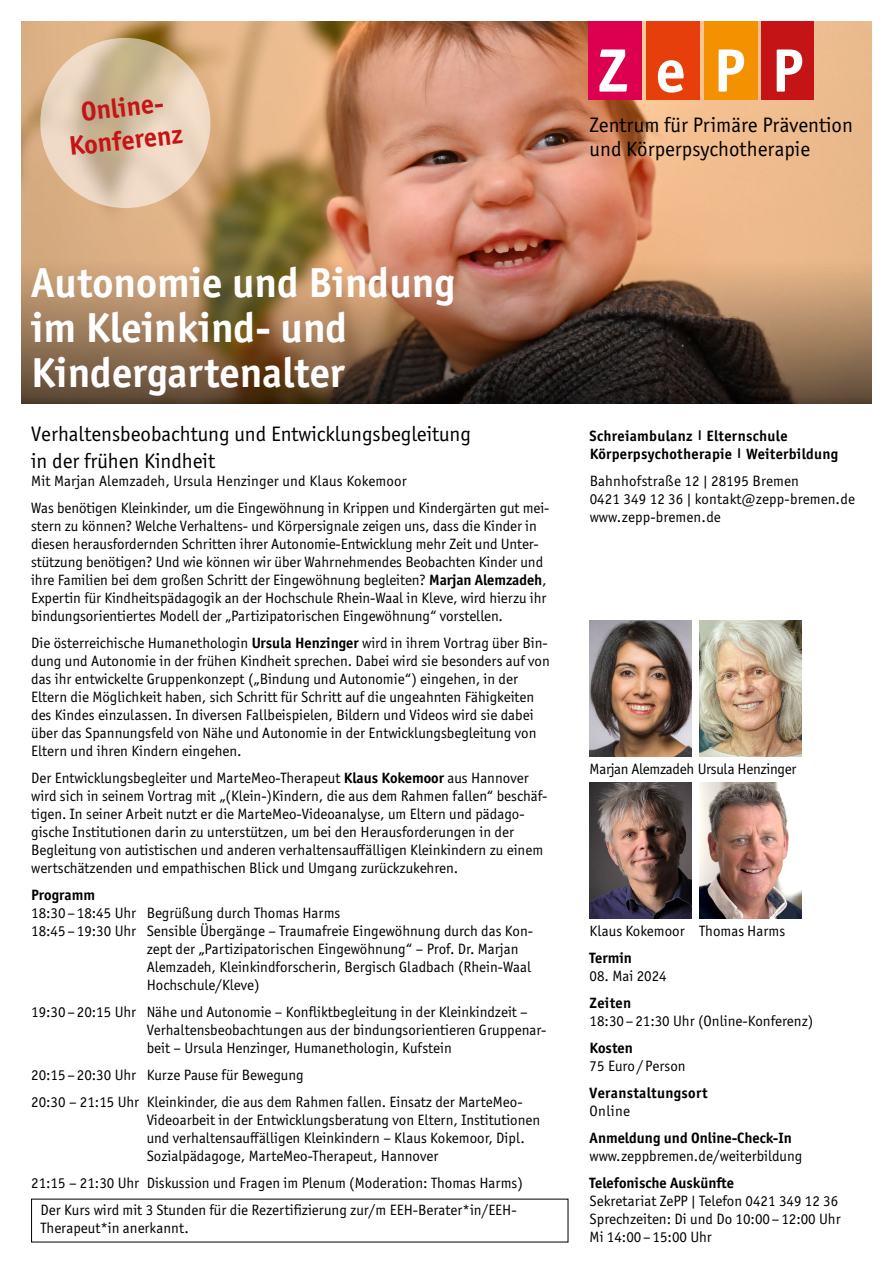
<style>
.page{position:relative;width:893px;height:1263px;background:#fff}
.page>*{position:absolute;margin:0;border:0;box-sizing:border-box;transform-origin:0 0}
.t1{font:700 42px/45px "Officina Sans ITC Pro";color:#fff}
.t2{font:700 27px/33px "Officina Sans ITC Pro";color:#c51415;text-align:center}
.t3{font:21px/24px "Officina Sans ITC Pro";color:#000}
.t4{font:15px/18px "Officina Sans ITC Pro";color:#000}
.t5{font:700 15px/18px "Officina Sans ITC Pro";letter-spacing:.02em;color:#000}
.t6{font:700 15px "Officina Sans ITC Pro";color:#000}
.t7{font:15px "Officina Sans ITC Pro";letter-spacing:-.02em;color:#000}
.s1{font-weight:700}
</style>
<div class="page">
<img style="left:21px;top:21px;width:851px;height:238px">
<div style="left:588px;top:21px;width:54px;height:78px;background:#de0050"></div>
<div style="left:646px;top:21px;width:53px;height:78px;background:#e73f0c"></div>
<div style="left:704px;top:21px;width:53px;height:78px;background:#f39100"></div>
<div style="left:762px;top:21px;width:52px;height:78px;background:#c51415"></div>
<svg style="left:599px;top:49px;width:203px;height:44px"></svg>
<img style="left:21px;top:259px;width:851px;height:145px">
<svg style="left:36px;top:33px;width:179px;height:179px;background:#dabf9f"></svg>
<img style="left:590px;top:620px;width:101px;height:136px">
<img style="left:699px;top:620px;width:102px;height:136px">
<img style="left:590px;top:782px;width:102px;height:136px">
<img style="left:699px;top:782px;width:102px;height:136px">
<h2 class="t2" style="left:64px;top:97px;width:116px;rotate:-6deg">Online-<br>Konferenz</h2>
<h3 class="t3" style="left:590px;top:113px;width:265px">Zentrum für Primäre Prävention und Körperpsychotherapie</h3>
<h1 class="t1" style="left:31px;top:260px;width:426px">Autonomie und Bindung im Kleinkind- und<br>Kindergartenalter</h1>
<h3 class="t3" style="left:31px;top:420px;width:441px;line-height:27px">Verhaltensbeobachtung und Entwicklungsbegleitung in der frühen Kindheit</h3>
<p class="t4" style="left:31px;top:467px;width:520px;line-height:27px">Mit Marjan Alemzadeh, Ursula Henzinger und Klaus Kokemoor<br>Was benötigen Kleinkinder, um die Eingewöhnung in Krippen und Kindergärten gut mei-</p>
<p class="t4" style="left:31px;top:517px;width:517px">stern zu können? Welche Verhaltens- und Körpersignale zeigen uns, dass die Kinder in diesen herausfordernden Schritten ihrer Autonomie-Entwicklung mehr Zeit und Unter&shy;stützung benötigen? Und wie können wir über Wahrnehmendes Beobachten Kinder und ihre Familien bei dem großen Schritt der Eingewöhnung begleiten? <span class="s1">Marjan Alemzadeh</span>, Expertin für Kindheitspädagogik an der Hochschule Rhein-Waal in Kleve, wird hierzu ihr bindungsorientiertes Modell der „Partizipatorischen Eingewöhnung“ vorstellen.</p>
<p class="t4" style="left:31px;top:634px;width:520px">Die österreichische Humanethologin <span class="s1">Ursula Henzinger</span> wird in ihrem Vortrag über Bin&shy;dung und Autonomie in der frühen Kindheit sprechen. Dabei wird sie besonders auf von das ihr entwickelte Gruppenkonzept („Bindung und Autonomie“) eingehen, in der Eltern die Möglichkeit haben, sich Schritt für Schritt auf die ungeahnten Fähigkeiten des Kindes einzulassen. In diversen Fallbeispielen, Bildern und Videos wird sie dabei über das Spannungsfeld von Nähe und Autonomie in der Entwicklungsbegleitung von Eltern und ihren Kindern eingehen.</p>
<p class="t4" style="left:31px;top:769px;width:518px">Der Entwicklungsbegleiter und MarteMeo-Therapeut <span class="s1">Klaus Kokemoor</span> aus Hannover wird sich in seinem Vortrag mit „(Klein-)Kindern, die aus dem Rahmen fallen“ beschäf&shy;tigen. In seiner Arbeit nutzt er die MarteMeo-Videoanalyse, um Eltern und pädago&shy;gische Institutionen darin zu unterstützen, um bei den Herausforderungen in der Begleitung von autistischen und anderen verhaltensauffälligen Kleinkindern zu einem wertschätzenden und empathischen Blick und Umgang zurückzukehren.</p>
<p class="t6" style="left:31px;top:886px;width:65px">Programm</p>
<p class="t4" style="left:31px;top:904px;width:311px">18:30 –18:45 Uhr Begrüßung durch Thomas Harms</p>
<p class="t4" style="left:31px;top:922px;width:503px">18:45 –19:30 Uhr Sensible Übergänge – Traumafreie Eingewöhnung durch das Kon-</p>
<p class="t4" style="left:147px;top:940px;width:373px">zept der „Partizipatorischen Eingewöhnung“ – Prof. Dr. Marjan</p>
<p class="t4" style="left:147px;top:958px;width:386px">Alemzadeh, Kleinkindforscherin, Bergisch Gladbach (Rhein-Waal</p>
<p class="t4" style="left:147px;top:976px;width:115px">Hochschule/Kleve)</p>
<p class="t4" style="left:147px;top:1003px;width:401px;text-indent:-116px">19:30 –20:15 Uhr Nähe und Autonomie – Konfliktbegleitung in der Kleinkindzeit –<br>Verhaltensbeobachtungen aus der bindungsorientieren Gruppenar&shy;beit – Ursula Henzinger, Humanethologin, Kufstein</p>
<p class="t4" style="left:31px;top:1061px;width:493px;line-height:27px">20:15 –20:30 Uhr Kurze Pause für Bewegung<br>20:30 – 21:15 Uhr Kleinkinder, die aus dem Rahmen fallen. Einsatz der MarteMeo-</p>
<p class="t4" style="left:147px;top:1111px;width:395px">Videoarbeit in der Entwicklungsberatung von Eltern, Institutionen und verhaltensauffälligen Kleinkindern – Klaus Kokemoor, Dipl.<br>Sozialpädagoge, MarteMeo-Therapeut, Hannover</p>
<p class="t4" style="left:31px;top:1174px;width:493px">21:15 – 21:30 Uhr Diskussion und Fragen im Plenum (Moderation: Thomas Harms)</p>
<p class="t4" style="left:40px;top:1201px;width:478px">Der Kurs wird mit 3 Stunden für die Rezertifizierung zur/m EEH-Berater*in/EEH-<br>Therapeut*in anerkannt.</p>
<p class="t5" style="left:590px;top:427px;width:250px">Schreiambulanz <sup>|</sup> Elternschule<br>Körperpsychotherapie <sup>|</sup> Weiterbildung</p>
<p class="t4" style="left:590px;top:472px;width:267px">Bahnhofstraße 12 | 28195 Bremen<br>0421 349 12 36 | kontakt@zepp-bremen.de www.zepp-bremen.de</p>
<p class="t7" style="left:590px;top:760px;width:208px">Marjan Alemzadeh Ursula Henzinger</p>
<p class="t4" style="left:590px;top:922px;width:197px">Klaus Kokemoor Thomas Harms</p>
<p class="t5" style="left:590px;top:949px;width:44px">Termin</p>
<p class="t4" style="left:590px;top:967px;width:79px">08. Mai 2024</p>
<p class="t5" style="left:590px;top:994px;width:43px">Zeiten</p>
<p class="t4" style="left:590px;top:1012px;width:225px">18:30 –21:30 Uhr (Online-Konferenz)</p>
<p class="t5" style="left:590px;top:1039px;width:45px">Kosten</p>
<p class="t4" style="left:590px;top:1057px;width:98px">75 Euro / Person</p>
<p class="t5" style="left:590px;top:1084px;width:120px">Veranstaltungsort</p>
<p class="t4" style="left:590px;top:1102px;width:42px">Online</p>
<p class="t6" style="left:590px;top:1129px;width:204px">Anmeldung und Online-Check-In</p>
<p class="t4" style="left:590px;top:1147px;width:214px">www.zeppbremen.de/weiterbildung</p>
<p class="t6" style="left:590px;top:1174px;width:146px">Telefonische Auskünfte</p>
<p class="t4" style="left:590px;top:1192px;width:252px">Sekretariat ZePP | Telefon 0421 349 12 36<br>Sprechzeiten: Di und Do 10:00–12:00 Uhr<br>Mi 14:00 –15:00 Uhr</p>
</div>
